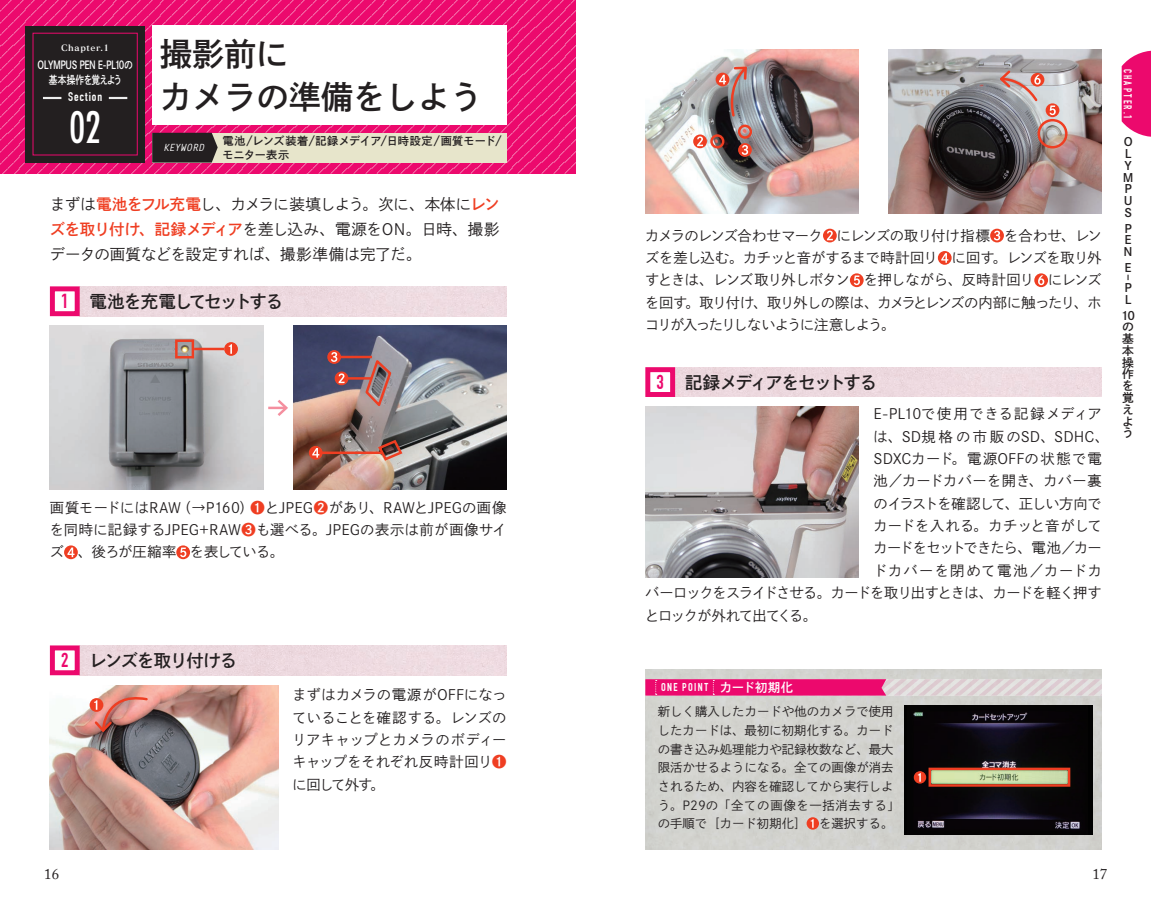
<style>
.page{position:relative;width:1151px;height:903px;background:#fff}
.page>*{position:absolute;margin:0;border:0;box-sizing:border-box;transform-origin:0 0}
.t1{font:condensed 42.18px "Futura Std";color:#fff;scale:.9 1}
.t2{font:32.2px/42.2px "Shuei Go Kin Std B";color:#231f20}
.t3{font:700 19.78px "DIN Condensed";color:#ec096d}
.t4{font:17.32px "Shuei Go Kin Std B";letter-spacing:-.075em;color:#231f20}
.t5{font:15.58px/24.8px "Shuei Go Kin Std L";color:#231f20;text-align:justify}
.t6{font:14.88px "Adobe Caslon Pro";color:#231f20}
.t7{font:14.17px/22.4px "Shuei Go Kin Std L";letter-spacing:-.015em;color:#231f20;text-align:justify}
.t8{font:14.17px "Shuei Go Kin Std L";letter-spacing:-.06em;color:#231f20}
.t9{font:14.17px "Shuei Go Kin Std L";letter-spacing:.005em;color:#231f20}
.t10{font:14.17px "Shuei Go Kin Std L";letter-spacing:.015em;color:#231f20}
.t11{font:14.17px "Shuei Go Kin Std L";letter-spacing:-.065em;color:#231f20}
.t12{font:14.17px "Shuei Go Kin Std L";letter-spacing:.02em;color:#231f20}
.t13{font:14.17px "Shuei Go Kin Std L";letter-spacing:.01em;color:#231f20}
.t14{font:14.17px "Shuei Go Kin Std L";letter-spacing:.085em;color:#231f20}
.t15{font:14.17px "Shuei Go Kin Std L";letter-spacing:-.075em;color:#231f20}
.t16{font:12.42px/18.6px "Shuei Go Kin Std L";color:#231f20}
.t17{font:700 12.42px "DIN Condensed";letter-spacing:.075em;color:#fff}
.t18{font:12.42px "Shuei Go Kin Std B";letter-spacing:-.005em;color:#fff}
.t19{font:11.72px/11.7px "Shuei Go Kin Std B";color:#231f20}
.t20{font:11.72px "Shuei Go Kin Std B";color:#231f20;scale:1.5 1}
.t21{font:11.2px/13.7px "Shuei Go Kin Std B";letter-spacing:.01em;color:#231f20}
.t22{font:11.2px/14.3px "Shuei Go Kin Std B";letter-spacing:-.055em;color:#fff;text-align:center;scale:.78 1}
.t23{font:700 11.2px "DIN Condensed";letter-spacing:.215em;color:#fff;scale:.9 1}
.t24{font:700 11.2px "DIN Condensed";letter-spacing:.125em;color:#fff}
.t25{font:italic 700 9.97px "Letter Gothic Std";letter-spacing:-.01em;color:#fff}
.t26{font:8.75px "Matisse Pro B";letter-spacing:.07em;color:#fff}
.s1{font-family:"Shuei Go Kin Std B";color:#ef3e22}
.s2{font-family:"DIN Condensed";font-weight:700;font-size:19.78px;color:#ec096d}
</style>
<div class="page">
<svg style="left:0;top:0;width:576px;height:174px;fill:#ec096d"></svg>
<div style="left:26px;top:26px;width:119px;height:136px;background:#231f20"></div>
<svg style="left:43px;top:97px;width:18px;height:2px"></svg>
<svg style="left:109px;top:97px;width:18px;height:2px"></svg>
<div style="left:152px;top:133px;width:354px;height:29px;background:#e7e5cb"></div>
<svg style="left:152px;top:133px;width:66px;height:29px"></svg>
<svg style="left:1121px;top:51px;width:30px;height:86px"></svg>
<div style="left:80px;top:286px;width:426px;height:30px;background:#edd9e0"></div>
<div style="left:50px;top:286px;width:30px;height:30px;border:5px solid #ec096d"></div>
<div style="left:645px;top:669px;width:457px;height:180px;background:#d3d3ce"></div>
<svg style="left:806px;top:817px;width:13px;height:12px"></svg>
<div style="left:675px;top:367px;width:427px;height:30px;background:#eddae0"></div>
<div style="left:645px;top:367px;width:30px;height:30px;border:5px solid #ec096d"></div>
<img style="left:645px;top:407px;width:213px;height:170px">
<img style="left:645px;top:50px;width:213px;height:164px">
<img style="left:888px;top:50px;width:214px;height:164px">
<img style="left:50px;top:326px;width:213px;height:163px">
<img style="left:293px;top:326px;width:213px;height:163px">
<hr style="left:268px;top:406px;width:18px;height:3px;background:#f48f9f">
<svg style="left:275px;top:400px;width:13px;height:16px"></svg>
<hr style="left:194px;top:347px;width:30px;height:3px;background:#ef3e22">
<div style="left:175px;top:339px;width:19px;height:19px;border:2px solid #ef3e22"></div>
<hr style="left:346px;top:377px;width:26px;height:2px;background:#ef3e22">
<hr style="left:321px;top:451px;width:61px;height:3px;background:#ef3e22">
<hr style="left:341px;top:355px;width:31px;height:3px;background:#ef3e22">
<svg style="left:364px;top:357px;width:29px;height:52px"></svg>
<svg style="left:376px;top:438px;width:28px;height:24px"></svg>
<img style="left:50px;top:685px;width:228px;height:164px">
<svg style="left:645px;top:679px;width:457px;height:16px"></svg>
<div style="left:80px;top:645px;width:426px;height:30px;background:#edd9e0"></div>
<div style="left:50px;top:645px;width:30px;height:30px;border:5px solid #ec096d"></div>
<svg style="left:64px;top:545px;width:14px;height:14px"></svg>
<svg style="left:176px;top:545px;width:14px;height:14px"></svg>
<svg style="left:309px;top:446px;width:14px;height:13px"></svg>
<svg style="left:335px;top:371px;width:13px;height:14px"></svg>
<svg style="left:327px;top:350px;width:14px;height:14px"></svg>
<div style="left:152px;top:26px;width:354px;height:99px;background:#fff"></div>
<svg style="left:823px;top:229px;width:14px;height:13px"></svg>
<svg style="left:990px;top:229px;width:14px;height:13px"></svg>
<svg style="left:938px;top:251px;width:13px;height:14px"></svg>
<svg style="left:850px;top:273px;width:13px;height:14px"></svg>
<svg style="left:1034px;top:273px;width:14px;height:14px"></svg>
<div style="left:710px;top:134px;width:14px;height:14px;border:2px solid #ef3e22;border-radius:50%"></div>
<div style="left:1037px;top:119px;width:30px;height:29px;border:2px solid #ef3e22;border-radius:50%"></div>
<div style="left:738px;top:124px;width:14px;height:15px;border:2px solid #ef3e22;border-radius:50%"></div>
<svg style="left:997px;top:68px;width:62px;height:49px"></svg>
<div style="left:903px;top:705px;width:189px;height:129px;background:#010101"></div>
<img style="left:913px;top:711px;width:168px;height:119px">
<svg style="left:914px;top:771px;width:12px;height:12px"></svg>
<div style="left:928px;top:767px;width:142px;height:19px;border:2px solid #ef3e22"></div>
<svg style="left:715px;top:64px;width:34px;height:54px"></svg>
<svg style="left:693px;top:134px;width:14px;height:14px"></svg>
<svg style="left:738px;top:143px;width:14px;height:14px"></svg>
<svg style="left:90px;top:691px;width:59px;height:43px"></svg>
<svg style="left:224px;top:342px;width:14px;height:14px"></svg>
<h2 class="t2" style="left:160px;top:33px;width:324px">撮影前に<br>カメラの準備をしよう</h2>
<p class="t26" style="left:61px;top:42px;width:50px">Chapter.1</p>
<p class="t22" style="left:38px;top:58px;width:124px">OLYMPUS PEN E-PL10の基本操作を覚えよう</p>
<p class="t17" style="left:68px;top:89px;width:36px">Section</p>
<p class="t23" style="left:1134px;top:69px;width:57px;rotate:90deg">CHAPTER.1</p>
<h1 class="t1" style="left:70px;top:102px;width:36px">02</h1>
<p class="t21" style="left:223px;top:134px;width:281px">電池/レンズ装着/記録メデイア/日時設定/画質モード/モニター表示</p>
<p class="t25" style="left:163px;top:141px;width:43px">KEYWORD</p>
<p class="t19" style="left:1123px;top:136px;width:12px">O<br>L<br>Y<br>M<br>P<br>U<br>S</p>
<p class="t19" style="left:1123px;top:222px;width:11px;text-align:justify">P E N</p>
<p class="t19" style="left:1124px;top:261px;width:9px">E</p>
<p class="t20" style="left:1137px;top:273px;width:7px;rotate:90deg">-</p>
<p class="t19" style="left:1124px;top:282px;width:9px">P<br>L</p>
<p class="t19" style="left:1121px;top:309px;width:16px">10の基本操作を覚えよう</p>
<p class="t5" style="left:50px;top:191px;width:451px">まずは<span class="s1">電池をフル充電</span>し、カメラに装填しよう。次に、本体に<span class="s1">レンズを取り付け、記録メディア</span>を差し込み、電源をON。日時、撮影データの画質などを設定すれば、撮影準備は完了だ。</p>
<p class="t7" style="left:645px;top:224px;width:458px">カメラのレンズ合わせマーク にレンズの取り付け指標 を合わせ、レンズを差し込む。カチッと音がするまで時計回り に回す。レンズを取り外すときは、レンズ取り外しボタン を押しながら、反時計回り にレンズを回す。取り付け、取り外しの際は、カメラとレンズの内部に触ったり、ホコリが入ったりしないように注意しよう。</p>
<p class="t4" style="left:90px;top:289px;width:195px">電池を充電してセットする</p>
<h3 class="t3" style="left:61px;top:290px;width:9px">1</h3>
<p class="t4" style="left:656px;top:370px;width:222px"><span class="s2">3</span> 記録メディアをセットする</p>
<p class="t9" style="left:873px;top:404px;width:230px">E-PL10で使用できる記録メディア</p>
<p class="t10" style="left:873px;top:427px;width:237px">は、SD規格の市販のSD、SDHC、</p>
<p class="t9" style="left:873px;top:449px;width:230px">SDXCカード。電源OFFの状態で電</p>
<p class="t12" style="left:873px;top:471px;width:230px">池／カードカバーを開き、カバー裏</p>
<p class="t8" style="left:873px;top:494px;width:230px">のイラストを確認して、正しい方向で</p>
<p class="t13" style="left:873px;top:516px;width:230px">カードを入れる。カチッと音がして</p>
<p class="t11" style="left:873px;top:538px;width:230px">カードをセットできたら、電池／カー</p>
<p class="t14" style="left:873px;top:561px;width:230px">ドカバーを閉めて電池／カードカ</p>
<p class="t8" style="left:645px;top:583px;width:458px">バーロックをスライドさせる。カードを取り出すときは、カードを軽く押す</p>
<p class="t15" style="left:645px;top:605px;width:173px">とロックが外れて出てくる。</p>
<p class="t7" style="left:50px;top:496px;width:458px">画質モードにはRAW（→P160）<span class="s1">❶</span>とJPEG<span class="s1">❷</span>があり、RAWとJPEGの画像を同時に記録するJPEG+RAW<span class="s1">❸</span>も選べる。JPEGの表示は前が画像サイズ 、後ろが圧縮率 を表している。</p>
<h3 class="t3" style="left:61px;top:648px;width:9px">2</h3>
<p class="t4" style="left:90px;top:648px;width:149px">レンズを取り付ける</p>
<p class="t7" style="left:292px;top:683px;width:216px">まずはカメラの電源がOFFになっていることを確認する。レンズのリアキャップとカメラのボディーキャップをそれぞれ反時計回り<span class="s1">❶</span>に回して外す。</p>
<p class="t24" style="left:661px;top:680px;width:48px">ONE POINT</p>
<p class="t18" style="left:720px;top:678px;width:75px">カード初期化</p>
<p class="t16" style="left:658px;top:702px;width:244px">新しく購入したカードや他のカメラで使用したカードは、最初に初期化する。カードの書き込み処理能力や記録枚数など、最大限活かせるようになる。全ての画像が消去されるため、内容を確認してから実行しよう。P29の「全ての画像を一括消去する」の手順で［カード初期化］ を選択する。</p>
<p class="t6" style="left:44px;top:865px;width:16px">16</p>
<p class="t6" style="left:1092px;top:865px;width:16px">17</p>
</div>
